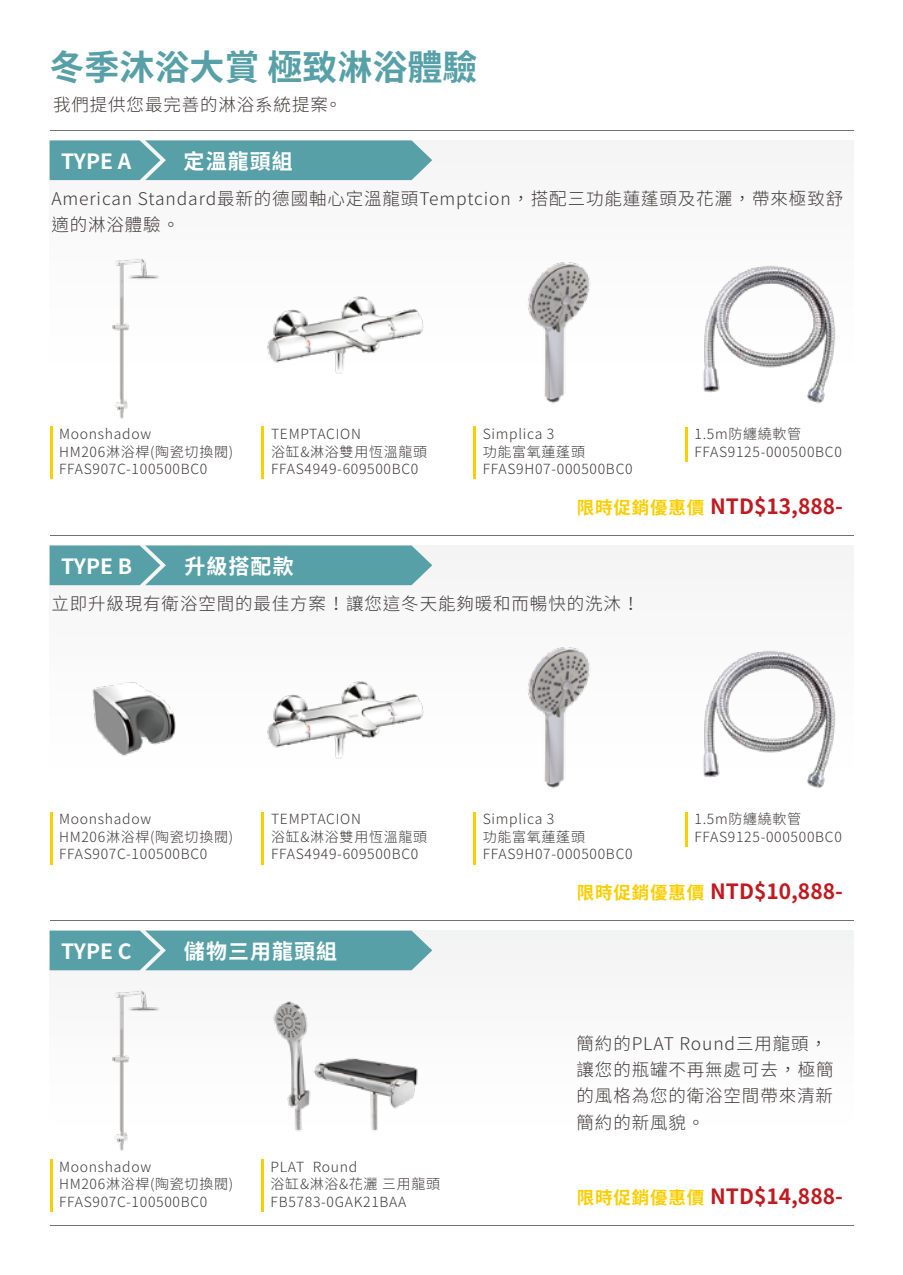
<style>
.page{position:relative;width:903px;height:1275px;background:#fff}
.page>*{position:absolute;margin:0;border:0;box-sizing:border-box;transform-origin:0 0}
.t1{font:700 35px "Noto Sans CJ Ktc";color:#57a0a8}
.t2{font:700 21px "Noto Sans TC";color:#bf1a20}
.t3{font:700 21px "Noto Sans TC";letter-spacing:.05em;color:#fff}
.t4{font:300 17.5px/26.2px "Noto Sans TC";letter-spacing:.05em;color:#3e3a39}
.t5{font:300 14px/17.5px "Noto Sans TC";letter-spacing:.05em;color:#3e3a39}
.s1{font-size:17.5px;color:#fbce00}
</style>
<div class="page">
<hr style="left:50px;top:130px;width:803px;height:1px;background:#727171">
<hr style="left:50px;top:535px;width:803px;height:1px;background:#727171">
<hr style="left:50px;top:920px;width:803px;height:1px;background:#727171">
<svg style="left:50px;top:140px;width:382px;height:40px;background:#5ea4ab"></svg>
<svg style="left:50px;top:545px;width:382px;height:40px;background:#5fa4ac"></svg>
<img style="left:112px;top:258px;width:48px;height:161px">
<hr style="left:50px;top:427px;width:3px;height:52px;background:#fbce00">
<img style="left:267px;top:296px;width:157px;height:78px">
<hr style="left:261px;top:427px;width:3px;height:52px;background:#fbce00">
<img style="left:528px;top:262px;width:63px;height:142px">
<hr style="left:473px;top:427px;width:3px;height:52px;background:#fbce00">
<img style="left:703px;top:265px;width:133px;height:139px">
<hr style="left:685px;top:427px;width:3px;height:34px;background:#fbce00">
<hr style="left:50px;top:812px;width:3px;height:52px;background:#fbce00">
<img style="left:267px;top:681px;width:157px;height:78px">
<hr style="left:261px;top:812px;width:3px;height:52px;background:#fbce00">
<img style="left:528px;top:647px;width:63px;height:142px">
<hr style="left:473px;top:812px;width:3px;height:52px;background:#fbce00">
<img style="left:703px;top:650px;width:133px;height:139px">
<hr style="left:685px;top:812px;width:3px;height:35px;background:#fbce00">
<img style="left:92px;top:682px;width:84px;height:75px">
<hr style="left:50px;top:1225px;width:803px;height:1px;background:#727171">
<div style="left:50px;top:931px;width:382px;height:39px;background:#57a0a8"></div>
<img style="left:112px;top:989px;width:48px;height:162px">
<hr style="left:50px;top:1159px;width:3px;height:52px;background:#fbce00">
<hr style="left:261px;top:1159px;width:3px;height:52px;background:#fbce00">
<img style="left:273px;top:1001px;width:145px;height:130px">
<h1 class="t1" style="left:50px;top:48px;width:429px">冬季沐浴大賞 極致淋浴體驗</h1>
<p class="t4" style="left:53px;top:92px;width:290px">我們提供您最完善的淋浴系統提案。</p>
<h2 class="t3" style="left:61px;top:149px;width:72px">TYPE A</h2>
<h2 class="t3" style="left:184px;top:149px;width:111px">定溫龍頭組</h2>
<p class="t4" style="left:51px;top:186px;width:793px">American Standard最新的德國軸心定溫龍頭Temptcion ， 搭配三功能蓮蓬頭及花灑 ， 帶來極致舒適的淋浴體驗 。</p>
<p class="t5" style="left:59px;top:425px;width:176px">Moonshadow<br>HM206淋浴桿(陶瓷切換閥)<br>FFAS907C-100500BC0</p>
<p class="t5" style="left:271px;top:425px;width:158px">TEMPTACION<br>浴缸&amp;淋浴雙用恆溫龍頭<br>FFAS4949-609500BC0</p>
<p class="t5" style="left:483px;top:425px;width:151px">Simplica 3<br>功能富氧蓮蓬頭<br>FFAS9H07-000500BC0</p>
<p class="t5" style="left:694px;top:425px;width:149px">1.5m防纏繞軟管<br>FFAS9125-000500BC0</p>
<h2 class="t2" style="left:577px;top:494px;width:268px"><span class="s1">限時促銷優惠價</span> NTD$13,888-</h2>
<h2 class="t3" style="left:61px;top:555px;width:72px">TYPE B</h2>
<h2 class="t3" style="left:184px;top:555px;width:111px">升級搭配款</h2>
<p class="t4" style="left:51px;top:591px;width:590px">立即升級現有衛浴空間的最佳方案 ！ 讓您這冬天能夠暖和而暢快的洗沐 ！</p>
<p class="t5" style="left:59px;top:811px;width:176px">Moonshadow<br>HM206淋浴桿(陶瓷切換閥)<br>FFAS907C-100500BC0</p>
<p class="t5" style="left:271px;top:811px;width:158px">TEMPTACION<br>浴缸&amp;淋浴雙用恆溫龍頭<br>FFAS4949-609500BC0</p>
<p class="t5" style="left:483px;top:811px;width:151px">Simplica 3<br>功能富氧蓮蓬頭<br>FFAS9H07-000500BC0</p>
<p class="t5" style="left:694px;top:811px;width:149px">1.5m防纏繞軟管<br>FFAS9125-000500BC0</p>
<h2 class="t3" style="left:61px;top:940px;width:72px">TYPE C</h2>
<h2 class="t3" style="left:184px;top:940px;width:155px">儲物三用龍頭組</h2>
<p class="t5" style="left:59px;top:1158px;width:176px">Moonshadow<br>HM206淋浴桿(陶瓷切換閥)<br>FFAS907C-100500BC0</p>
<p class="t5" style="left:271px;top:1158px;width:171px">PLAT Round<br>浴缸&amp;淋浴&amp;花灑 三用龍頭<br>FB5783-0GAK21BAA</p>
<h2 class="t2" style="left:577px;top:879px;width:268px"><span class="s1">限時促銷優惠價</span> NTD$10,888-</h2>
<p class="t4" style="left:576px;top:1031px;width:259px">簡約的PLAT Round三用龍頭 ，讓您的瓶罐不再無處可去 ， 極簡的風格為您的衛浴空間帶來清新簡約的新風貌 。</p>
<h2 class="t2" style="left:577px;top:1185px;width:268px"><span class="s1">限時促銷優惠價</span> NTD$14,888-</h2>
</div>
